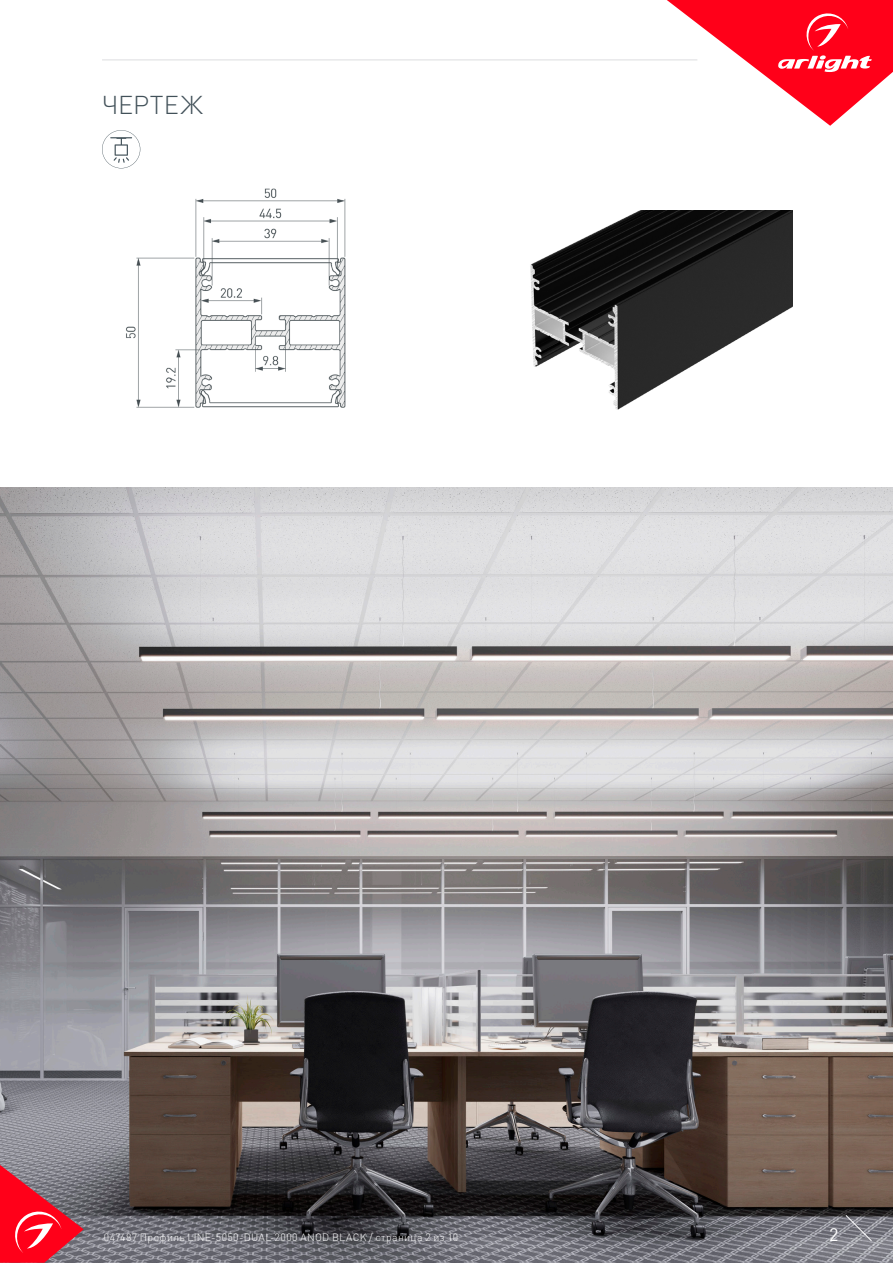
<style>
.page{position:relative;width:893px;height:1263px;background:#fff}
.page>*{position:absolute;margin:0;border:0;box-sizing:border-box;transform-origin:0 0}
.t1{font:300 25.5px "DIN Pro";letter-spacing:.01em;color:#425159}
.t2{font:18px "DIN Pro";color:#fff}
.t3{font:300 10.5px "DIN Pro";letter-spacing:.035em;color:#fff}
</style>
<div class="page">
<img style="left:0;top:487px;width:893px;height:776px">
<svg style="left:0;top:1165px;width:84px;height:98px"></svg>
<svg style="left:845px;top:1215px;width:27px;height:26px"></svg>
<svg style="left:667px;top:0;width:226px;height:126px"></svg>
<hr style="left:102px;top:60px;width:595px;height:1px;background:#dcdddf">
<img style="left:530px;top:211px;width:262px;height:199px">
<svg style="left:102px;top:130px;width:38px;height:38px"></svg>
<img style="left:126px;top:188px;width:220px;height:220px">
<p class="t1" style="left:102px;top:87px;width:102px">ЧЕРТЕЖ</p>
<p class="t3" style="left:104px;top:1230px;width:356px">047487 Профиль LINE-5050-DUAL-2000 ANOD BLACK / страница 2 из 10</p>
<p class="t2" style="left:829px;top:1222px;width:11px">2</p>
</div>
